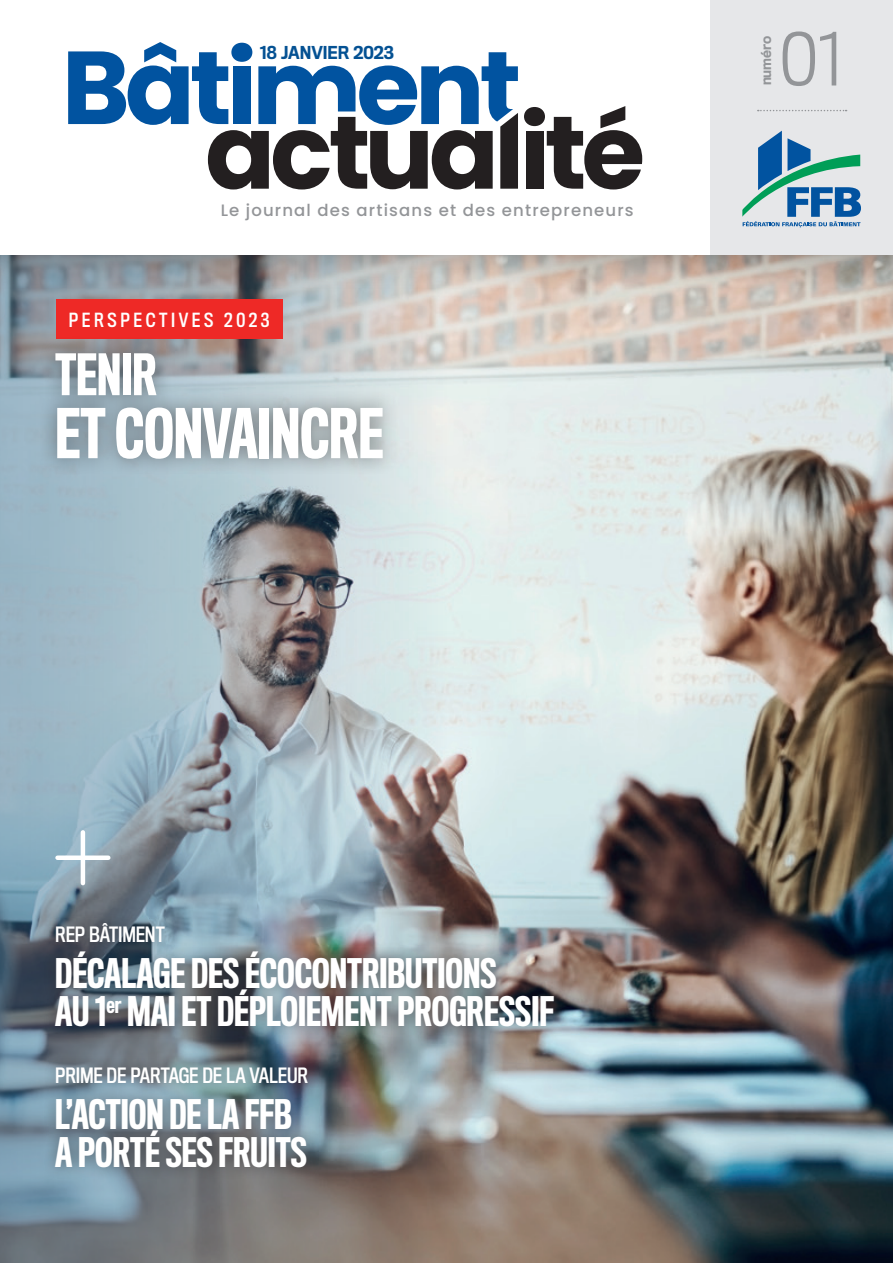
<style>
.page{position:relative;width:893px;height:1263px;background:#fff}
.page>*{position:absolute;margin:0;border:0;box-sizing:border-box;transform-origin:0 0}
.t1{font:300 67.5px "Titling Gothic FB Narrow";color:#939598}
.t2{font:500 63px "Titling Gothic FB Comp";color:#fff}
.t3{font:500 52.5px "Titling Gothic FB Comp";color:#fff}
.t4{font:500 37.5px/37.5px "Titling Gothic FB Comp";color:#fff}
.t5{font:19.5px "Titling Gothic FB Cond Standard";letter-spacing:-.01em;color:#fff}
.t6{font:18px "Titling Gothic FB Cond Standard";letter-spacing:.2em;color:#fff}
.t7{font:500 16.5px "Poppins";letter-spacing:.07em;color:#939598}
.t8{font:500 16.5px "Titling Gothic FB Narrow";color:#045193}
.t9{font:500 13.5px "Titling Gothic FB Narrow";color:#939598}
</style>
<div class="page">
<img style="left:447px;top:291px;width:446px;height:972px">
<img style="left:0;top:291px;width:447px;height:972px">
<div style="left:0;top:0;width:893px;height:291px;background:#231f20;opacity:.4"></div>
<div style="left:0;top:0;width:723px;height:255px;background:#fff"></div>
<div style="left:710px;top:0;width:183px;height:255px;background:#e6e7e9"></div>
<svg style="left:742px;top:131px;width:119px;height:96px"></svg>
<svg style="left:758px;top:110px;width:89px;height:1px"></svg>
<div style="left:524px;top:107px;width:21px;height:19px;background:#231f20;border-radius:50%"></div>
<div style="left:526px;top:131px;width:17px;height:58px;background:#231f20"></div>
<svg style="left:547px;top:106px;width:95px;height:83px"></svg>
<svg style="left:68px;top:42px;width:450px;height:147px"></svg>
<div style="left:56px;top:300px;width:227px;height:39px;background:#ee2926"></div>
<div style="left:38px;top:335px;width:362px;height:142px;background:#231f20;opacity:.5"></div>
<div style="left:42px;top:1053px;width:279px;height:127px;background:#231f20;opacity:.5"></div>
<div style="left:42px;top:910px;width:525px;height:129px;background:#231f20;opacity:.5"></div>
<hr style="left:81px;top:832px;width:4px;height:51px;background:#fff">
<div style="left:58px;top:855px;width:50px;height:5px;background:#fff"></div>
<p class="t8" style="left:260px;top:43px;width:136px">18 JANVIER 2023</p>
<p class="t7" style="left:221px;top:200px;width:414px">Le journal des artisans et des entrepreneurs</p>
<p class="t6" style="left:69px;top:310px;width:202px">PERSPECTIVES 2023</p>
<h3 class="t3" style="left:55px;top:345px;width:103px">TENIR</h3>
<h2 class="t2" style="left:55px;top:398px;width:330px">ET CONVAINCRE</h2>
<p class="t9" style="left:758px;top:85px;width:51px;rotate:-90deg">numéro</p>
<h1 class="t1" style="left:780px;top:21px;width:64px">01</h1>
<p class="t5" style="left:55px;top:923px;width:111px">REP BÂTIMENT</p>
<p class="t4" style="left:55px;top:956px;width:500px">DÉCALAGE DES ÉCOCONTRIBUTIONS<br>AU 1<sup>er</sup> MAI ET DÉPLOIEMENT PROGRESSIF</p>
<p class="t5" style="left:55px;top:1064px;width:254px">PRIME DE PARTAGE DE LA VALEUR</p>
<p class="t4" style="left:55px;top:1097px;width:253px">L’ACTION DE LA FFB<br>A PORTÉ SES FRUITS</p>
</div>
